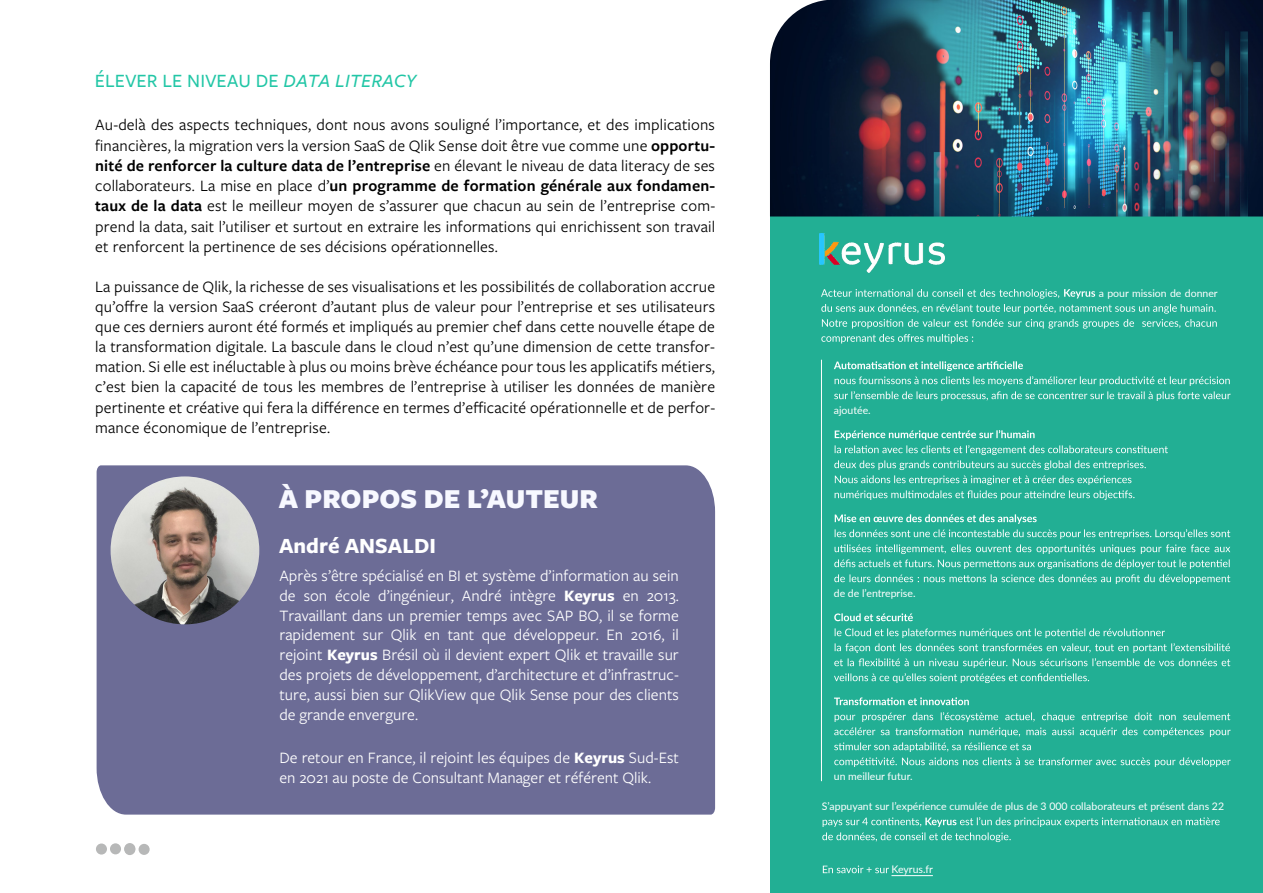
<style>
.page{position:relative;width:1263px;height:893px;background:#fff}
.page>*{position:absolute;margin:0;border:0;box-sizing:border-box;transform-origin:0 0}
.t1{font:900 28.5px "Freight Sans Pro";color:#f7f8ff}
.t2{font:700 22.5px "Freight Sans Pro";color:#fff}
.t3{font:500 19.5px "Freight Sans Pro";letter-spacing:.01em;color:#22c6a6}
.t4{font:16.5px/20.1px "Freight Sans Pro";letter-spacing:.01em;color:#000;text-align:justify}
.t5{font:16.5px/19.8px "Freight Sans Pro";color:#fff;text-align:justify}
.t6{font:10.5px "Lato";color:#fff}
.s1{font-style:italic}
.s2{font-weight:600}
.s3{font-weight:700}
</style>
<div class="page">
<div style="left:96px;top:843px;width:11px;height:11px;background:#b7b8b8;border-radius:50%"></div>
<div style="left:110px;top:843px;width:11px;height:11px;background:#b7b8b8;border-radius:50%"></div>
<div style="left:124px;top:843px;width:11px;height:11px;background:#bebfbf;border-radius:50%"></div>
<div style="left:770px;top:213px;width:493px;height:680px;background:#22af94"></div>
<hr style="left:891px;top:875px;width:42px;height:1px;background:#fff">
<svg style="left:834px;top:361px;width:396px;height:40px"></svg>
<svg style="left:834px;top:430px;width:334px;height:70px"></svg>
<svg style="left:834px;top:514px;width:396px;height:70px"></svg>
<svg style="left:834px;top:613px;width:79px;height:8px"></svg>
<svg style="left:834px;top:628px;width:396px;height:55px"></svg>
<svg style="left:834px;top:697px;width:135px;height:8px"></svg>
<svg style="left:834px;top:712px;width:396px;height:55px"></svg>
<svg style="left:822px;top:817px;width:398px;height:25px"></svg>
<svg style="left:823px;top:865px;width:66px;height:8px"></svg>
<hr style="left:821px;top:360px;width:1px;height:421px;background:#fff">
<svg style="left:821px;top:289px;width:396px;height:54px"></svg>
<img style="left:819px;top:234px;width:125px;height:38px">
<img style="left:770px;top:0;width:493px;height:216px">
<div style="left:97px;top:465px;width:618px;height:350px;background:#6c6c96"></div>
<div style="left:124px;top:844px;width:11px;height:11px;background:#b7b8b8;border-radius:50%"></div>
<div style="left:139px;top:844px;width:11px;height:11px;background:#b7b8b8;border-radius:50%"></div>
<img style="left:111px;top:476px;width:148px;height:148px;border-radius:74px">
<p class="t3" style="left:95px;top:68px;width:323px">ÉLEVER LE NIVEAU DE <span class="s1">DATA LITERACY</span></p>
<p class="t4" style="left:95px;top:114px;width:621px">Au-delà des aspects techniques, dont nous avons souligné l’importance, et des implications financières, la migration vers la version SaaS de Qlik Sense doit être vue comme une <span class="s2">opportu&shy;nité de renforcer la culture data de l’entreprise</span> en élevant le niveau de data literacy de ses collaborateurs. La mise en place d’<span class="s2">un programme de formation générale aux fondamen&shy;taux de la data</span> est le meilleur moyen de s’assurer que chacun au sein de l’entreprise com&shy;prend la data, sait l’utiliser et surtout en extraire les informations qui enrichissent son travail et renforcent la pertinence de ses décisions opérationnelles.</p>
<p class="t4" style="left:95px;top:276px;width:621px">La puissance de Qlik, la richesse de ses visualisations et les possibilités de collaboration accrue qu’offre la version SaaS créeront d’autant plus de valeur pour l’entreprise et ses utilisateurs que ces derniers auront été formés et impliqués au premier chef dans cette nouvelle étape de la transformation digitale. La bascule dans le cloud n’est qu’une dimension de cette transfor&shy;mation. Si elle est inéluctable à plus ou moins brève échéance pour tous les applicatifs métiers, c’est bien la capacité de tous les membres de l’entreprise à utiliser les données de manière pertinente et créative qui fera la différence en termes d’efficacité opérationnelle et de perfor&shy;mance économique de l’entreprise.</p>
<h1 class="t1" style="left:279px;top:479px;width:321px">À PROPOS DE L’AUTEUR</h1>
<h2 class="t2" style="left:279px;top:530px;width:159px">André ANSALDI</h2>
<p class="t5" style="left:279px;top:565px;width:401px">Après s’être spécialisé en BI et système d’information au sein de son école d’ingénieur, André intègre <span class="s3">Keyrus</span> en 2013.<br>Travaillant dans un premier temps avec SAP BO, il se forme rapidement sur Qlik en tant que développeur. En 2016, il rejoint <span class="s3">Keyrus</span> Brésil où il devient expert Qlik et travaille sur des projets de développement, d’architecture et d’infrastruc&shy;ture, aussi bien sur QlikView que Qlik Sense pour des clients de grande envergure.</p>
<p class="t5" style="left:279px;top:747px;width:401px">De retour en France, il rejoint les équipes de <span class="s3">Keyrus</span> Sud-Est en 2021 au poste de Consultant Manager et référent Qlik.</p>
<p class="t6" style="left:834px;top:403px;width:38px">ajoutée.</p>
<p class="t6" style="left:834px;top:586px;width:83px">de de l’entreprise.</p>
<p class="t6" style="left:1099px;top:285px;width:120px">a pour mission de donner</p>
<p class="t6" style="left:834px;top:769px;width:80px">un meilleur futur.</p>
<p class="t6" style="left:822px;top:799px;width:404px">S’appuyant sur l’expérience cumulée de plus de 3 000 collaborateurs et présent dans 22</p>
<p class="t6" style="left:891px;top:862px;width:43px">Keyrus.fr</p>
</div>
